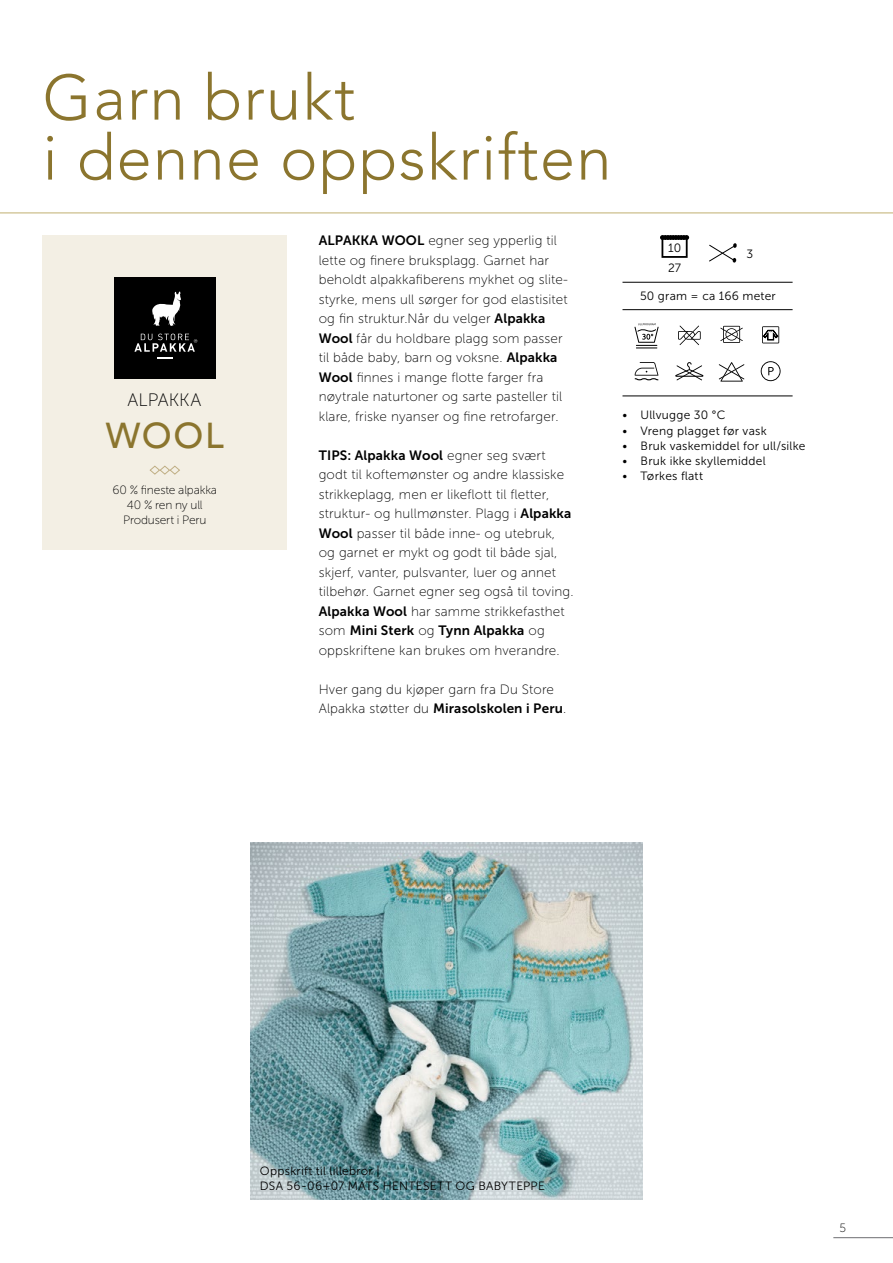
<style>
.page{position:relative;width:893px;height:1263px;background:#fff}
.page>*{position:absolute;margin:0;border:0;box-sizing:border-box;transform-origin:0 0}
.t1{font:300 63.3px "Avenir";letter-spacing:.02em;color:#8b752e}
.INNHOLD_-_Midtstilt{font:500 36px "Avenir";color:#8b752e}
.INNHOLD_-_Midtstilt-2{font:18px "Museo Sans 100";letter-spacing:.005em;color:#000}
.t2{font:13.5px/19.5px "Museo Sans 100";letter-spacing:.01em;color:#000}
.INNHOLD{font:12px "Museo Sans 300";letter-spacing:.025em;color:#000}
.INNHOLD_-_Midtstilt-3{font:12px "Museo Sans 300";letter-spacing:.02em;color:#000}
.INNHOLD_-_Midtstilt-4{font:12px "Museo Sans 100";letter-spacing:-.01em;color:#000}
.s1{font-family:"Museo Sans 700"}
</style>
<div class="page">
<hr style="left:833px;top:1237px;width:60px;height:1px;background:#6d6e71">
<hr style="left:0;top:212px;width:893px;height:2px;background:#d5ca9f">
<img style="left:251px;top:843px;width:392px;height:356px">
<div style="left:43px;top:235px;width:244px;height:315px;background:#f3efe4"></div>
<div style="left:114px;top:278px;width:102px;height:101px;background:#000"></div>
<svg style="left:158px;top:358px;width:15px;height:1px"></svg>
<svg style="left:152px;top:291px;width:29px;height:35px"></svg>
<svg style="left:134px;top:334px;width:63px;height:18px"></svg>
<svg style="left:149px;top:465px;width:31px;height:10px"></svg>
<svg style="left:709px;top:243px;width:28px;height:20px"></svg>
<svg style="left:660px;top:235px;width:29px;height:23px"></svg>
<svg style="left:761px;top:361px;width:20px;height:20px"></svg>
<svg style="left:635px;top:362px;width:23px;height:18px"></svg>
<svg style="left:720px;top:326px;width:23px;height:17px"></svg>
<svg style="left:719px;top:362px;width:25px;height:20px"></svg>
<hr style="left:622px;top:282px;width:171px;height:1px;background:#000">
<hr style="left:622px;top:309px;width:171px;height:1px;background:#000">
<hr style="left:622px;top:396px;width:171px;height:1px;background:#000">
<svg style="left:678px;top:326px;width:23px;height:19px"></svg>
<svg style="left:634px;top:323px;width:25px;height:25px"></svg>
<svg style="left:675px;top:362px;width:28px;height:18px"></svg>
<svg style="left:762px;top:326px;width:17px;height:17px"></svg>
<p class="t1" style="left:43px;top:60px;width:314px">Garn brukt</p>
<p class="t1" style="left:43px;top:120px;width:570px">i denne oppskriften</p>
<p class="INNHOLD_-_Midtstilt-2" style="left:128px;top:390px;width:75px">ALPAKKA</p>
<p class="INNHOLD_-_Midtstilt" style="left:106px;top:404px;width:119px">WOOL</p>
<p class="INNHOLD_-_Midtstilt-4" style="left:113px;top:484px;width:106px">60 % fineste alpakka</p>
<p class="INNHOLD_-_Midtstilt-4" style="left:127px;top:499px;width:77px">40 % ren ny ull</p>
<p class="INNHOLD_-_Midtstilt-4" style="left:123px;top:514px;width:85px">Produsert i Peru</p>
<p class="t2" style="left:319px;top:231px;width:251px"><span class="s1">ALPAKKA WOOL</span> egner seg ypperlig til lette og finere bruksplagg. Garnet har beholdt alpakkafiberens mykhet og slite-</p>
<p class="t2" style="left:319px;top:289px;width:250px">styrke, mens ull sørger for god elastisitet og fin struktur.Når du velger <span class="s1">Alpakka Wool</span> får du holdbare plagg som passer til både baby, barn og voksne. <span class="s1">Alpakka Wool</span> finnes i mange flotte farger fra nøytrale naturtoner og sarte pasteller til klare, friske nyanser og fine retrofarger.</p>
<p class="t2" style="left:319px;top:445px;width:256px"><span class="s1">TIPS: Alpakka Wool</span> egner seg svært godt til koftemønster og andre klassiske strikkeplagg, men er likeflott til fletter, struktur- og hullmønster. Plagg i <span class="s1">Alpakka Wool</span> passer til både inne- og utebruk, og garnet er mykt og godt til både sjal, skjerf, vanter, pulsvanter, luer og annet tilbehør. Garnet egner seg også til toving.<br><span class="s1">Alpakka Wool</span> har samme strikkefasthet som <span class="s1">Mini Sterk</span> og <span class="s1">Tynn Alpakka</span> og oppskriftene kan brukes om hverandre.</p>
<p class="t2" style="left:319px;top:679px;width:249px">Hver gang du kjøper garn fra Du Store<br>Alpakka støtter du <span class="s1">Mirasolskolen i Peru</span>.</p>
<p class="INNHOLD_-_Midtstilt-3" style="left:668px;top:241px;width:15px">10</p>
<p class="INNHOLD_-_Midtstilt-3" style="left:668px;top:261px;width:15px">27</p>
<p class="INNHOLD_-_Midtstilt-3" style="left:746px;top:247px;width:8px">3</p>
<p class="INNHOLD_-_Midtstilt-3" style="left:640px;top:289px;width:137px">50 gram = ca 166 meter</p>
<p class="INNHOLD" style="left:622px;top:409px;width:104px">• Ullvugge 30 °C</p>
<p class="INNHOLD" style="left:622px;top:424px;width:146px">• Vreng plagget før vask</p>
<p class="INNHOLD" style="left:622px;top:439px;width:184px">• Bruk vaskemiddel for ull/silke</p>
<p class="INNHOLD" style="left:622px;top:455px;width:145px">• Bruk ikke skyllemiddel</p>
<p class="INNHOLD" style="left:622px;top:470px;width:82px">• Tørkes flatt</p>
<p class="INNHOLD_-_Midtstilt-3" style="left:260px;top:1164px;width:121px">Oppskrift til lillebror |</p>
<p class="INNHOLD_-_Midtstilt-3" style="left:260px;top:1179px;width:286px">DSA 56-06+07 MATS HENTESETT OG BABYTEPPE</p>
<p class="INNHOLD_-_Midtstilt-4" style="left:839px;top:1221px;width:8px">5</p>
</div>
